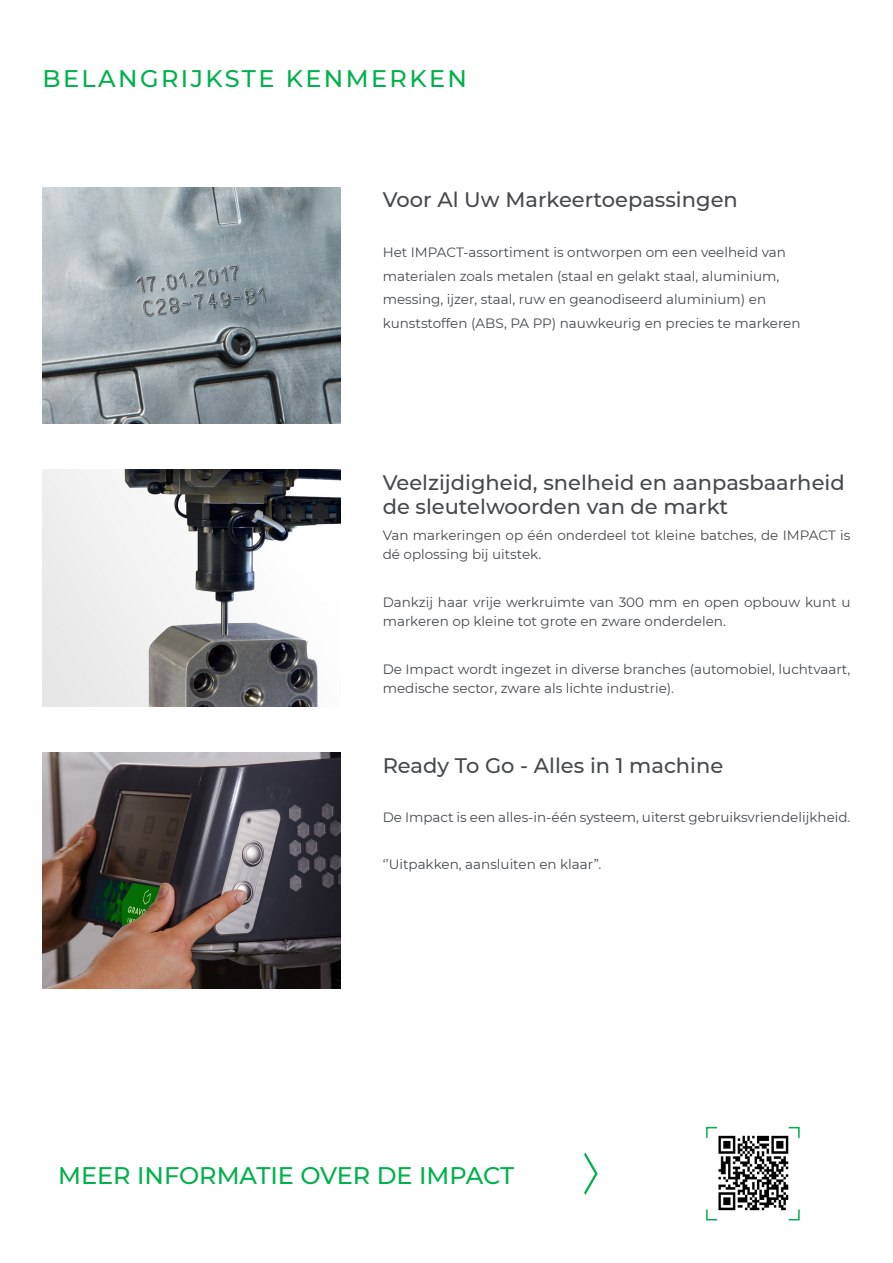
<style>
.page{position:relative;width:893px;height:1263px;background:#fff}
.page>*{position:absolute;margin:0;border:0;box-sizing:border-box;transform-origin:0 0}
.t1{font:500 24px "Montserrat";color:#00b14c}
.t2{font:500 24px "Montserrat";letter-spacing:.1em;color:#00b14c}
.t3{font:500 21px/24px "Montserrat";color:#45494e}
.t4{font:13.5px/23.7px "Montserrat";color:#45494e}
</style>
<div class="page">
<img style="left:43px;top:470px;width:297px;height:236px">
<img style="left:43px;top:187px;width:297px;height:236px">
<img style="left:43px;top:752px;width:297px;height:237px">
<svg style="left:584px;top:1152px;width:14px;height:43px"></svg>
<svg style="left:706px;top:1126px;width:12px;height:12px"></svg>
<svg style="left:706px;top:1209px;width:12px;height:12px"></svg>
<svg style="left:788px;top:1126px;width:12px;height:12px"></svg>
<svg style="left:788px;top:1209px;width:12px;height:12px"></svg>
<img style="left:715px;top:1132px;width:76px;height:81px">
<h1 class="t2" style="left:43px;top:62px;width:426px">BELANGRIJKSTE KENMERKEN</h1>
<h2 class="t3" style="left:383px;top:187px;width:357px">Voor Al Uw Markeertoepassingen</h2>
<p class="t4" style="left:383px;top:240px;width:419px">Het IMPACT-assortiment is ontworpen om een veelheid van materialen zoals metalen (staal en gelakt staal, aluminium, messing, ijzer, staal, ruw en geanodiseerd aluminium) en kunststoffen (ABS, PA PP) nauwkeurig en precies te markeren</p>
<h2 class="t3" style="left:383px;top:470px;width:463px">Veelzijdigheid, snelheid en aanpasbaarheid de sleutelwoorden van de markt</h2>
<p class="t4" style="left:383px;top:525px;width:469px;line-height:19.5px">Van markeringen op één onderdeel tot kleine batches, de IMPACT is dé oplossing bij uitstek.</p>
<p class="t4" style="left:383px;top:592px;width:469px;line-height:19.5px">Dankzij haar vrije werkruimte van 300 mm en open opbouw kunt u markeren op kleine tot grote en zware onderdelen.</p>
<p class="t4" style="left:383px;top:659px;width:469px;line-height:19.5px">De Impact wordt ingezet in diverse branches (automobiel, luchtvaart, medische sector, zware als lichte industrie).</p>
<h2 class="t3" style="left:383px;top:752px;width:342px">Ready To Go - Alles in 1 machine</h2>
<p class="t4" style="left:383px;top:805px;width:469px">De Impact is een alles-in-één systeem, uiterst gebruiksvriendelijkheid.</p>
<p class="t4" style="left:383px;top:852px;width:220px">‘’Uitpakken, aansluiten en klaar”.</p>
<h1 class="t1" style="left:58px;top:1159px;width:458px">MEER INFORMATIE OVER DE IMPACT</h1>
</div>
